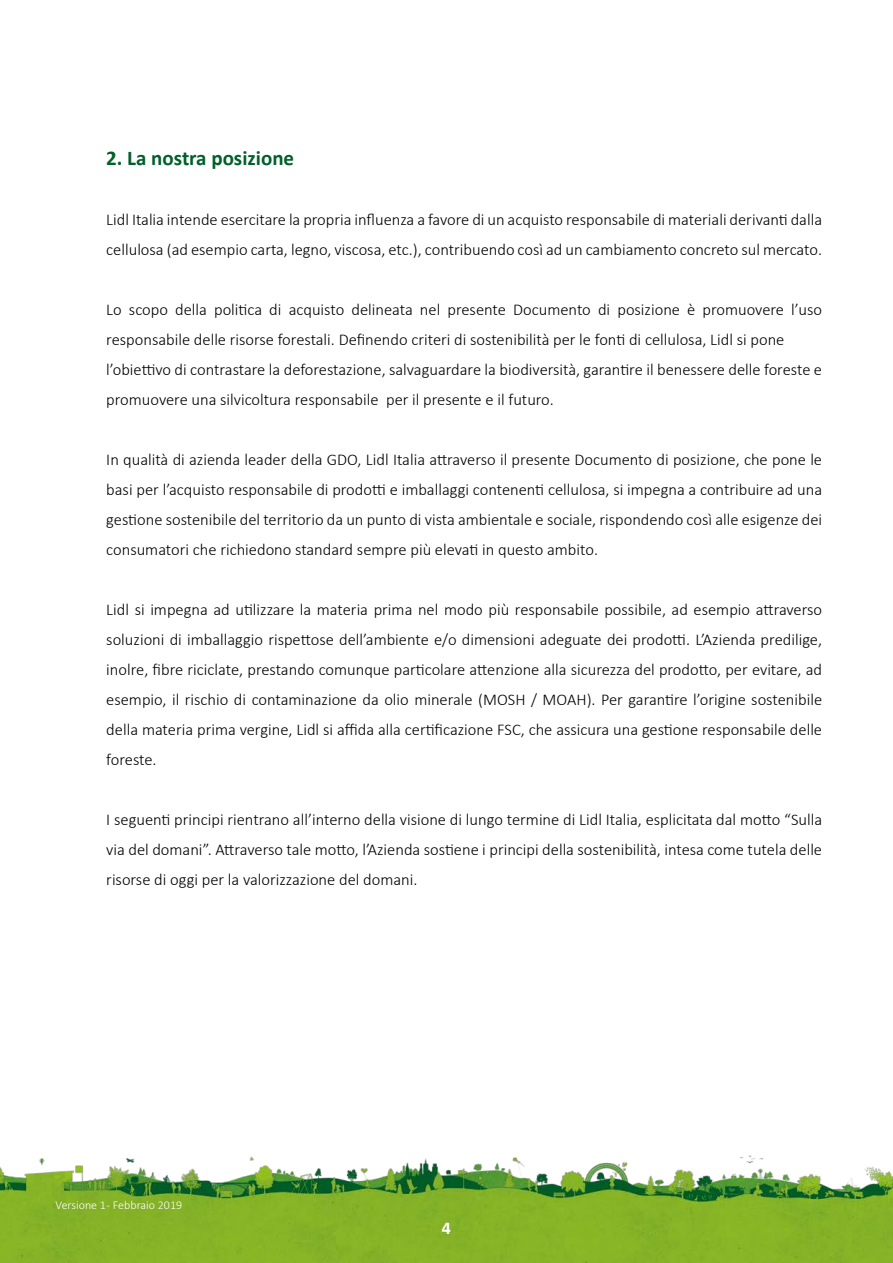
<style>
.page{position:relative;width:893px;height:1263px;background:#fff}
.page>*{position:absolute;margin:0;border:0;box-sizing:border-box;transform-origin:0 0}
.t1{font:700 21px "Calibri";color:#006029}
.t2{font:700 18px "Calibri";color:#fff}
.t3{font:300 16.5px/30px "Calibri";color:#000;text-align:justify}
.t4{font:300 12px "Calibri";color:#fff}
</style>
<div class="page">
<img style="left:0;top:1155px;width:893px;height:108px">
<p class="t1" style="left:106px;top:145px;width:189px">2. La nostra posizione</p>
<p class="t3" style="left:106px;top:204px;width:717px">Lidl Italia intende esercitare la propria influenza a favore di un acquisto responsabile di materiali derivanti dalla cellulosa (ad esempio carta, legno, viscosa, etc.), contribuendo così ad un cambiamento concreto sul mercato.</p>
<p class="t3" style="left:106px;top:294px;width:717px;text-align:left">Lo scopo della politica di acquisto delineata nel presente Documento di posizione è promuovere l’uso responsabile delle risorse forestali. Definendo criteri di sostenibilità per le fonti di cellulosa, Lidl si pone l’obiettivo di contrastare la deforestazione, salvaguardare la biodiversità, garantire il benessere delle foreste e promuovere una silvicoltura responsabile per il presente e il futuro.</p>
<p class="t3" style="left:106px;top:444px;width:717px">In qualità di azienda leader della GDO, Lidl Italia attraverso il presente Documento di posizione, che pone le basi per l’acquisto responsabile di prodotti e imballaggi contenenti cellulosa, si impegna a contribuire ad una gestione sostenibile del territorio da un punto di vista ambientale e sociale, rispondendo così alle esigenze dei consumatori che richiedono standard sempre più elevati in questo ambito.</p>
<p class="t3" style="left:106px;top:594px;width:717px">Lidl si impegna ad utilizzare la materia prima nel modo più responsabile possibile, ad esempio attraverso soluzioni di imballaggio rispettose dell’ambiente e/o dimensioni adeguate dei prodotti. L’Azienda predilige, inolre, fibre riciclate, prestando comunque particolare attenzione alla sicurezza del prodotto, per evitare, ad esempio, il rischio di contaminazione da olio minerale (MOSH / MOAH). Per garantire l’origine sostenibile della materia prima vergine, Lidl si affida alla certificazione FSC, che assicura una gestione responsabile delle foreste.</p>
<p class="t3" style="left:106px;top:804px;width:717px">I seguenti principi rientrano all’interno della visione di lungo termine di Lidl Italia, esplicitata dal motto “Sulla via del domani”. Attraverso tale motto, l’Azienda sostiene i principi della sostenibilità, intesa come tutela delle risorse di oggi per la valorizzazione del domani.</p>
<p class="t4" style="left:56px;top:1197px;width:128px">Versione 1 - Febbraio 2019</p>
<p class="t2" style="left:442px;top:1217px;width:11px">4</p>
</div>
